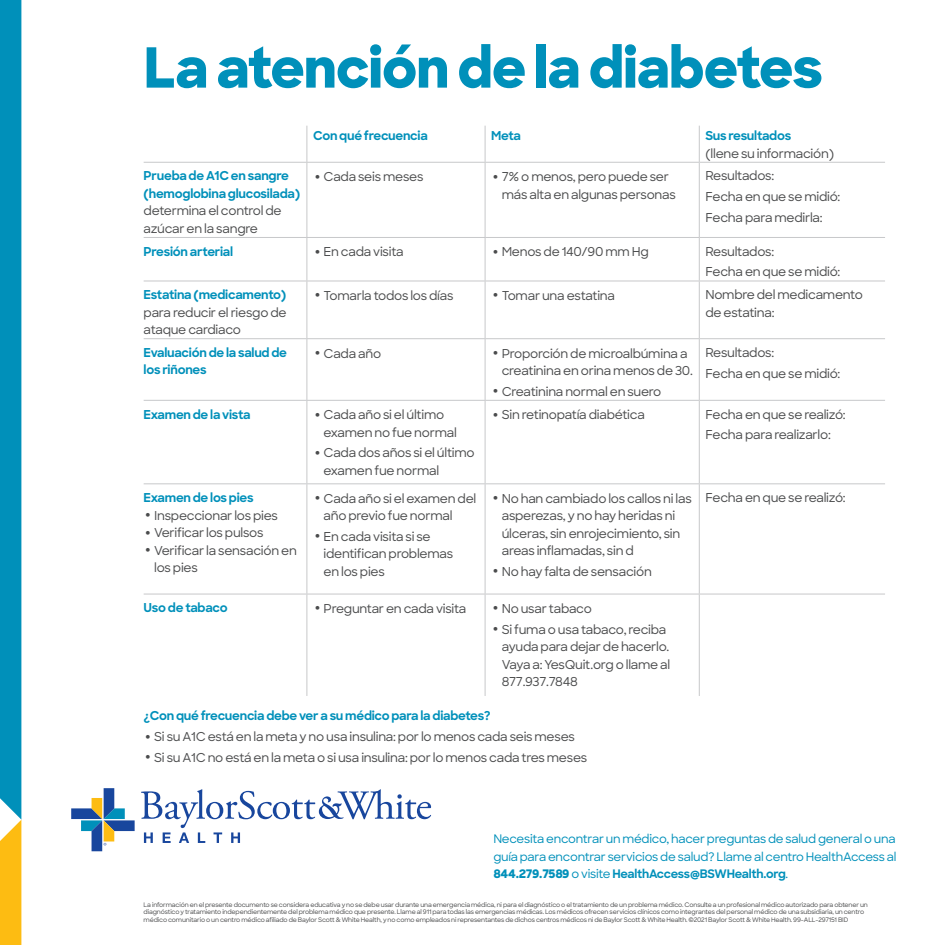
<style>
.page{position:relative;width:945px;height:945px;background:#fff}
.page>*{position:absolute;margin:0;border:0;box-sizing:border-box;transform-origin:0 0}
.t1{font:800 55.25px "Sharp Sans";letter-spacing:-.02em;color:#0090ba}
.table_body{font:500 12.25px/17.5px "Sharp Sans";letter-spacing:-.02em;color:#4b4c4d}
.table_body-2{font:700 12.25px/17.5px "Sharp Sans";letter-spacing:-.02em;color:#0090ba}
.table_body-3{font:500 11.75px/17.8px "Sharp Sans";letter-spacing:-.02em;color:#0090ba;text-align:justify}
.t2{font:500 6.25px/7.5px "Sharp Sans";letter-spacing:-.02em;color:#4b4c4d}
.s1{font-weight:700;color:#0090ba}
.s2{font-weight:500;color:#4b4c4d}
.s3{font-size:24.5px}
.s4{font-weight:800}
.s5{font-weight:700}
</style>
<div class="page">
<hr style="left:307px;top:126px;width:1px;height:36px;background:#c7c8ca">
<hr style="left:485px;top:126px;width:1px;height:36px;background:#c7c8ca">
<hr style="left:699px;top:126px;width:1px;height:36px;background:#c7c8ca">
<hr style="left:144px;top:162px;width:163px;height:1px;background:#c7c8ca">
<hr style="left:307px;top:162px;width:178px;height:1px;background:#c7c8ca">
<hr style="left:307px;top:163px;width:1px;height:74px;background:#c7c8ca">
<hr style="left:485px;top:162px;width:214px;height:1px;background:#c7c8ca">
<hr style="left:485px;top:163px;width:1px;height:74px;background:#c7c8ca">
<hr style="left:699px;top:162px;width:186px;height:1px;background:#c7c8ca">
<hr style="left:699px;top:163px;width:1px;height:74px;background:#c7c8ca">
<hr style="left:144px;top:237px;width:163px;height:1px;background:#c7c8ca">
<hr style="left:307px;top:237px;width:178px;height:1px;background:#c7c8ca">
<hr style="left:307px;top:238px;width:1px;height:43px;background:#c7c8ca">
<hr style="left:485px;top:237px;width:214px;height:1px;background:#c7c8ca">
<hr style="left:485px;top:238px;width:1px;height:43px;background:#c7c8ca">
<hr style="left:699px;top:237px;width:186px;height:1px;background:#c7c8ca">
<hr style="left:699px;top:238px;width:1px;height:43px;background:#c7c8ca">
<hr style="left:144px;top:281px;width:163px;height:1px;background:#c7c8ca">
<hr style="left:307px;top:281px;width:178px;height:1px;background:#c7c8ca">
<hr style="left:307px;top:281px;width:1px;height:57px;background:#c7c8ca">
<hr style="left:485px;top:281px;width:214px;height:1px;background:#c7c8ca">
<hr style="left:485px;top:281px;width:1px;height:57px;background:#c7c8ca">
<hr style="left:699px;top:281px;width:186px;height:1px;background:#c7c8ca">
<hr style="left:699px;top:281px;width:1px;height:57px;background:#c7c8ca">
<hr style="left:144px;top:338px;width:163px;height:1px;background:#c7c8ca">
<hr style="left:307px;top:338px;width:178px;height:1px;background:#c7c8ca">
<hr style="left:307px;top:339px;width:1px;height:61px;background:#c7c8ca">
<hr style="left:485px;top:338px;width:214px;height:1px;background:#c7c8ca">
<hr style="left:485px;top:339px;width:1px;height:61px;background:#c7c8ca">
<hr style="left:699px;top:338px;width:186px;height:1px;background:#c7c8ca">
<hr style="left:699px;top:339px;width:1px;height:61px;background:#c7c8ca">
<hr style="left:144px;top:400px;width:163px;height:1px;background:#c7c8ca">
<hr style="left:307px;top:400px;width:178px;height:1px;background:#c7c8ca">
<hr style="left:307px;top:401px;width:1px;height:82px;background:#c7c8ca">
<hr style="left:485px;top:400px;width:214px;height:1px;background:#c7c8ca">
<hr style="left:485px;top:401px;width:1px;height:82px;background:#c7c8ca">
<hr style="left:699px;top:400px;width:186px;height:1px;background:#c7c8ca">
<hr style="left:699px;top:401px;width:1px;height:82px;background:#c7c8ca">
<hr style="left:144px;top:483px;width:163px;height:1px;background:#c7c8ca">
<hr style="left:307px;top:483px;width:178px;height:1px;background:#c7c8ca">
<hr style="left:307px;top:484px;width:1px;height:110px;background:#c7c8ca">
<hr style="left:485px;top:483px;width:214px;height:1px;background:#c7c8ca">
<hr style="left:485px;top:484px;width:1px;height:110px;background:#c7c8ca">
<hr style="left:699px;top:483px;width:186px;height:1px;background:#c7c8ca">
<hr style="left:699px;top:484px;width:1px;height:110px;background:#c7c8ca">
<hr style="left:144px;top:594px;width:163px;height:1px;background:#c7c8ca">
<hr style="left:307px;top:594px;width:178px;height:1px;background:#c7c8ca">
<hr style="left:307px;top:594px;width:1px;height:102px;background:#c7c8ca">
<hr style="left:485px;top:594px;width:214px;height:1px;background:#c7c8ca">
<hr style="left:485px;top:594px;width:1px;height:102px;background:#c7c8ca">
<hr style="left:699px;top:594px;width:186px;height:1px;background:#c7c8ca">
<hr style="left:699px;top:594px;width:1px;height:102px;background:#c7c8ca">
<svg style="left:0;top:0;width:21px;height:945px;background:#2497a7"></svg>
<svg style="left:141px;top:789px;width:290px;height:54px"></svg>
<svg style="left:71px;top:788px;width:64px;height:63px"></svg>
<p class="t1" style="left:144px;top:26px;width:681px">La atención de la diabetes</p>
<p class="table_body-2" style="left:313px;top:127px;width:116px">Con qué frecuencia</p>
<p class="table_body-2" style="left:491px;top:127px;width:31px">Meta</p>
<p class="table_body" style="left:705px;top:127px;width:130px"><span class="s1">Sus resultados<br></span>(llene su información)</p>
<p class="table_body-2" style="left:144px;top:167px;width:158px">Prueba de A1C en sangre (hemoglobina glucosilada) <span class="s2">determina el control de azúcar en la sangre</span></p>
<p class="table_body" style="left:313px;top:167px;width:112px"><span class="s3">•</span> Cada seis meses</p>
<p class="table_body" style="left:502px;top:167px;width:176px;text-indent:-11px"><span class="s3">•</span> 7% o menos, pero puede ser más alta en algunas personas</p>
<p class="table_body" style="left:705px;top:167px;width:70px">Resultados:</p>
<p class="table_body" style="left:705px;top:188px;width:136px">Fecha en que se midió:</p>
<p class="table_body" style="left:705px;top:208px;width:119px">Fecha para medirla:</p>
<p class="table_body-2" style="left:144px;top:242px;width:91px">Presión arterial</p>
<p class="table_body" style="left:313px;top:243px;width:92px"><span class="s3">•</span> En cada visita</p>
<p class="table_body" style="left:491px;top:243px;width:159px"><span class="s3">•</span> Menos de 140/90 mm Hg</p>
<p class="table_body" style="left:705px;top:242px;width:70px">Resultados:</p>
<p class="table_body" style="left:705px;top:263px;width:136px">Fecha en que se midió:</p>
<p class="table_body" style="left:144px;top:285px;width:144px;text-align:justify"><span class="s1">Estatina (medicamento) </span>para reducir el riesgo de ataque cardiaco</p>
<p class="table_body" style="left:313px;top:286px;width:142px"><span class="s3">•</span> Tomarla todos los días</p>
<p class="table_body" style="left:491px;top:286px;width:125px"><span class="s3">•</span> Tomar una estatina</p>
<p class="table_body" style="left:705px;top:285px;width:159px">Nombre del medicamento de estatina:</p>
<p class="table_body-2" style="left:144px;top:343px;width:145px">Evaluación de la salud de los riñones</p>
<p class="table_body" style="left:313px;top:344px;width:70px"><span class="s3">•</span> Cada año</p>
<p class="table_body" style="left:502px;top:344px;width:193px;text-indent:-11px"><span class="s3">•</span> Proporción de microalbúmina a creatinina en orina menos de 30.</p>
<p class="table_body" style="left:491px;top:382px;width:172px"><span class="s3">•</span> Creatinina normal en suero</p>
<p class="table_body" style="left:705px;top:343px;width:70px">Resultados:</p>
<p class="table_body" style="left:705px;top:364px;width:136px">Fecha en que se midió:</p>
<p class="table_body-2" style="left:144px;top:405px;width:108px">Examen de la vista</p>
<p class="table_body" style="left:324px;top:405px;width:135px;text-indent:-11px"><span class="s3">•</span> Cada año si el último examen no fue normal</p>
<p class="table_body" style="left:324px;top:444px;width:153px;text-indent:-11px"><span class="s3">•</span> Cada dos años si el último examen fue normal</p>
<p class="table_body-2" style="left:144px;top:488px;width:112px">Examen de los pies</p>
<p class="table_body" style="left:144px;top:506px;width:136px"><span class="s3">•</span> Inspeccionar los pies</p>
<p class="table_body" style="left:144px;top:523px;width:121px"><span class="s3">•</span> Verificar los pulsos</p>
<p class="table_body" style="left:154px;top:541px;width:144px;text-indent:-11px"><span class="s3">•</span> Verificar la sensación en los pies</p>
<p class="table_body" style="left:324px;top:489px;width:154px;text-indent:-11px"><span class="s3">•</span> Cada año si el examen del año previo fue normal</p>
<p class="table_body" style="left:324px;top:527px;width:131px;text-indent:-11px"><span class="s3">•</span> En cada visita si se identifican problemas en los pies</p>
<p class="table_body" style="left:491px;top:405px;width:155px"><span class="s3">•</span> Sin retinopatía diabética</p>
<p class="table_body" style="left:705px;top:405px;width:142px">Fecha en que se realizó:</p>
<p class="table_body" style="left:705px;top:426px;width:127px">Fecha para realizarlo:</p>
<p class="table_body" style="left:502px;top:489px;width:192px;text-indent:-11px"><span class="s3">•</span> No han cambiado los callos ni las asperezas, y no hay heridas ni úlceras, sin enrojecimiento, sin areas inflamadas, sin d</p>
<p class="table_body" style="left:491px;top:562px;width:162px"><span class="s3">•</span> No hay falta de sensación</p>
<p class="table_body" style="left:705px;top:488px;width:142px">Fecha en que se realizó:</p>
<p class="table_body-2" style="left:144px;top:599px;width:85px">Uso de tabaco</p>
<p class="table_body" style="left:313px;top:599px;width:155px"><span class="s3">•</span> Preguntar en cada visita</p>
<p class="table_body" style="left:491px;top:599px;width:102px"><span class="s3">•</span> No usar tabaco</p>
<p class="table_body" style="left:502px;top:620px;width:170px;text-indent:-11px"><span class="s3">•</span> Si fuma o usa tabaco, reciba ayuda para dejar de hacerlo.<br>Vaya a: YesQuit.org o llame al<br>877.937.7848</p>
<p class="table_body-2" style="left:144px;top:707px;width:349px">¿Con qué frecuencia debe ver a su médico para la diabetes?</p>
<p class="table_body" style="left:144px;top:727px;width:433px"><span class="s3">•</span> Si su A1C está en la meta y no usa insulina: por lo menos cada seis meses</p>
<p class="table_body" style="left:144px;top:748px;width:445px"><span class="s3">•</span> Si su A1C no está en la meta o si usa insulina: por lo menos cada tres meses</p>
<p class="table_body-3" style="left:493px;top:829px;width:405px">Necesita encontrar un médico, hacer preguntas de salud general o una guía para encontrar servicios de salud? Llame al centro HealthAccess al <span class="s4">844.279.7589</span> o visite <span class="s5">HealthAccess@BSWHealth.org</span>.</p>
<p class="t2" style="left:144px;top:901px;width:726px">La información en el presente documento se considera educativa y no se debe usar durante una emergencia médica, ni para el diagnóstico o el tratamiento de un problema médico. Consulte a un profesional médico autorizado para obtener un diagnóstico y tratamiento independientemente del problema médico que presente. Llame al 911 para todas las emergencias médicas. Los médicos ofrecen servicios clínicos como integrantes del personal médico de una subsidiaria, un centro médico comunitario o un centro médico afiliado de Baylor Scott &amp; White Health, y no como empleados ni representantes de dichos centros médicos ni de Baylor Scott &amp; White Health. ©2021 Baylor Scott &amp; White Health. 99-ALL-297151 BID</p>
</div>
